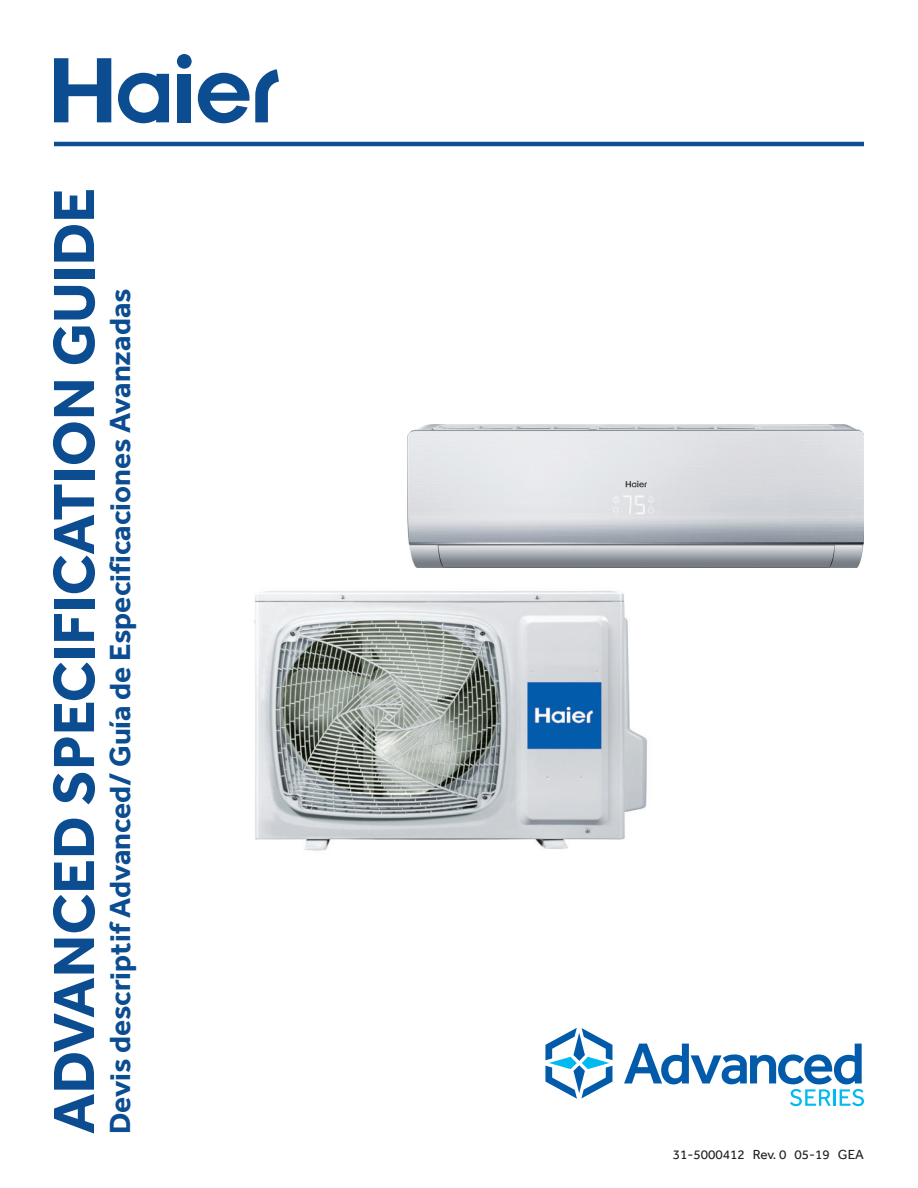
<style>
.page{position:relative;width:918px;height:1188px;background:#fff}
.page>*{position:absolute;margin:0;border:0;box-sizing:border-box;transform-origin:0 0}
.t1{font:700 60px "Effra";color:#0c4d91}
.t2{font:700 30px "Effra";color:#0c4d91}
.t3{font:13.5px "Effra";color:#231f20}
</style>
<div class="page">
<div style="left:178px;top:74px;width:13px;height:48px;background:#0c4d91"></div>
<svg style="left:177px;top:54px;width:15px;height:15px"></svg>
<svg style="left:54px;top:58px;width:57px;height:64px"></svg>
<svg style="left:118px;top:73px;width:51px;height:50px"></svg>
<svg style="left:198px;top:69px;width:81px;height:54px"></svg>
<svg style="left:624px;top:1044px;width:240px;height:62px"></svg>
<svg style="left:545px;top:1028px;width:67px;height:71px"></svg>
<hr style="left:54px;top:142px;width:810px;height:4px;background:#0c4d91">
<img style="left:253px;top:591px;width:395px;height:260px">
<img style="left:407px;top:425px;width:457px;height:143px">
<h1 class="t1" style="left:38px;top:1134px;width:948px;rotate:-90deg">ADVANCED SPECIFICATION GUIDE</h1>
<p class="t2" style="left:102px;top:1134px;width:847px;rotate:-90deg">Devis descriptif Advanced/ Guía de Especificaciones Avanzadas</p>
<p class="t3" style="left:673px;top:1146px;width:193px">31-5000412 Rev. 0 05-19 GEA</p>
</div>
